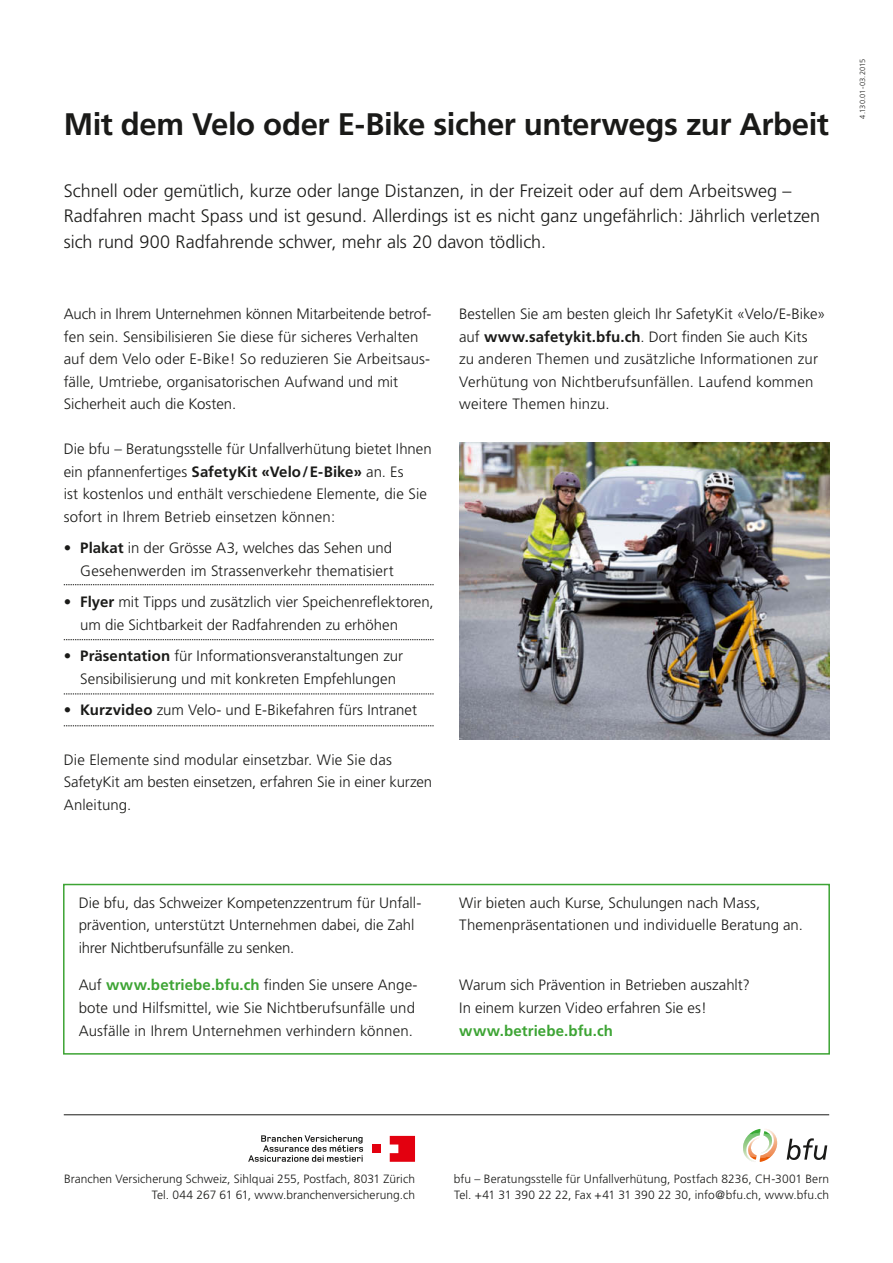
<style>
.page{position:relative;width:893px;height:1263px;background:#fff}
.page>*{position:absolute;margin:0;border:0;box-sizing:border-box;transform-origin:0 0}
.t1{font:700 31.2px "Frutiger";letter-spacing:-.015em;color:#1a1a18}
.t2{font:300 18px/25.5px "Frutiger";color:#1a1a18}
.t3{font:300 15px/22.5px "Frutiger";color:#1a1a18}
.t4{font:700 15px "Frutiger";letter-spacing:.005em;color:#3da434}
.t5{font:300 12px/16.5px "Frutiger";letter-spacing:.005em;color:#1a1a18}
.t6{font:300 7.5px "Frutiger";letter-spacing:-.005em;color:#1a1a18}
.s1{font-weight:700}
.s2{font-weight:700;color:#3da434}
</style>
<div class="page">
<div style="left:63px;top:884px;width:767px;height:170px;border:2px solid #3da434"></div>
<hr style="left:64px;top:1114px;width:765px;height:1px;background:#1a1a18">
<svg style="left:64px;top:584px;width:370px;height:1px"></svg>
<svg style="left:64px;top:639px;width:370px;height:1px"></svg>
<svg style="left:64px;top:694px;width:370px;height:1px"></svg>
<svg style="left:64px;top:725px;width:370px;height:1px"></svg>
<img style="left:459px;top:442px;width:370px;height:298px">
<svg style="left:787px;top:1138px;width:40px;height:22px"></svg>
<svg style="left:743px;top:1129px;width:35px;height:33px"></svg>
<div style="left:372px;top:1144px;width:9px;height:9px;background:#e3000f"></div>
<svg style="left:390px;top:1136px;width:25px;height:26px"></svg>
<svg style="left:248px;top:1135px;width:115px;height:27px"></svg>
<h1 class="t1" style="left:64px;top:106px;width:767px">Mit dem Velo oder E-Bike sicher unterwegs zur Arbeit</h1>
<p class="t2" style="left:64px;top:178px;width:758px">Schnell oder gemütlich, kurze oder lange Distanzen, in der Freizeit oder auf dem Arbeitsweg –<br>Radfahren macht Spass und ist gesund. Allerdings ist es nicht ganz ungefährlich: Jährlich verletzen sich rund 900 Radfahrende schwer, mehr als 20 davon tödlich.</p>
<p class="t3" style="left:64px;top:303px;width:369px">Auch in Ihrem Unternehmen können Mitarbeitende betrof&shy;fen sein. Sensibilisieren Sie diese für sicheres Verhalten auf dem Velo oder E-Bike! So reduzieren Sie Arbeitsaus&shy;fälle, Umtriebe, organisatorischen Aufwand und mit Sicherheit auch die Kosten.</p>
<p class="t3" style="left:64px;top:438px;width:369px">Die bfu – Beratungsstelle für Unfallverhütung bietet Ihnen ein pfannenfertiges <span class="s1">SafetyKit «Velo/E-Bike»</span> an. Es<br>ist kostenlos und enthält verschiedene Elemente, die Sie sofort in Ihrem Betrieb einsetzen können:</p>
<p class="t3" style="left:64px;top:537px;width:332px;text-align:right">• <span class="s1">Plakat</span> in der Grösse A3, welches das Sehen und<br>Gesehenwerden im Strassenverkehr thematisiert</p>
<p class="t3" style="left:80px;top:591px;width:355px;text-indent:-16px">• <span class="s1">Flyer</span> mit Tipps und zusätzlich vier Speichenreflektoren, um die Sichtbarkeit der Radfahrenden zu erhöhen</p>
<p class="t3" style="left:80px;top:645px;width:324px;text-indent:-17px">• <span class="s1">Präsentation</span> für Informationsveranstaltungen zur<br>Sensibilisierung und mit konkreten Empfehlungen</p>
<p class="t3" style="left:64px;top:699px;width:355px">• <span class="s1">Kurzvideo</span> zum Velo- und E-Bikefahren fürs Intranet</p>
<p class="t3" style="left:64px;top:748px;width:370px">Die Elemente sind modular einsetzbar. Wie Sie das<br>SafetyKit am besten einsetzen, erfahren Sie in einer kurzen<br>Anleitung.</p>
<p class="t3" style="left:459px;top:303px;width:368px">Bestellen Sie am besten gleich Ihr SafetyKit «Velo/E-Bike» auf <span class="s1">www.safetykit.bfu.ch</span>. Dort finden Sie auch Kits zu anderen Themen und zusätzliche Informationen zur Verhütung von Nichtberufsunfällen. Laufend kommen weitere Themen hinzu.</p>
<p class="t6" style="left:858px;top:119px;width:61px;rotate:-90deg">4.130.01-03.2015</p>
<p class="t3" style="left:79px;top:891px;width:344px">Die bfu, das Schweizer Kompetenzzentrum für Unfall&shy;prävention, unterstützt Unternehmen dabei, die Zahl ihrer Nichtberufsunfälle zu senken.</p>
<p class="t3" style="left:79px;top:974px;width:340px">Auf <span class="s2">www.betriebe.bfu.ch</span> finden Sie unsere Ange&shy;bote und Hilfsmittel, wie Sie Nichtberufsunfälle und<br>Ausfälle in Ihrem Unternehmen verhindern können.</p>
<p class="t3" style="left:459px;top:891px;width:345px">Wir bieten auch Kurse, Schulungen nach Mass,<br>Themenpräsentationen und individuelle Beratung an.</p>
<p class="t3" style="left:459px;top:974px;width:292px">Warum sich Prävention in Betrieben auszahlt?<br>In einem kurzen Video erfahren Sie es!</p>
<p class="t4" style="left:459px;top:1021px;width:155px">www.betriebe.bfu.ch</p>
<p class="t5" style="left:64px;top:1170px;width:352px;text-align:right">Branchen Versicherung Schweiz, Sihlquai 255, Postfach, 8031 Zürich<br>Tel. 044 267 61 61, www.branchenversicherung.ch</p>
<p class="t5" style="left:454px;top:1170px;width:377px">bfu – Beratungsstelle für Unfallverhütung, Postfach 8236, CH-3001 Bern<br>Tel. +41 31 390 22 22, Fax +41 31 390 22 30, info@bfu.ch, www.bfu.ch</p>
</div>
